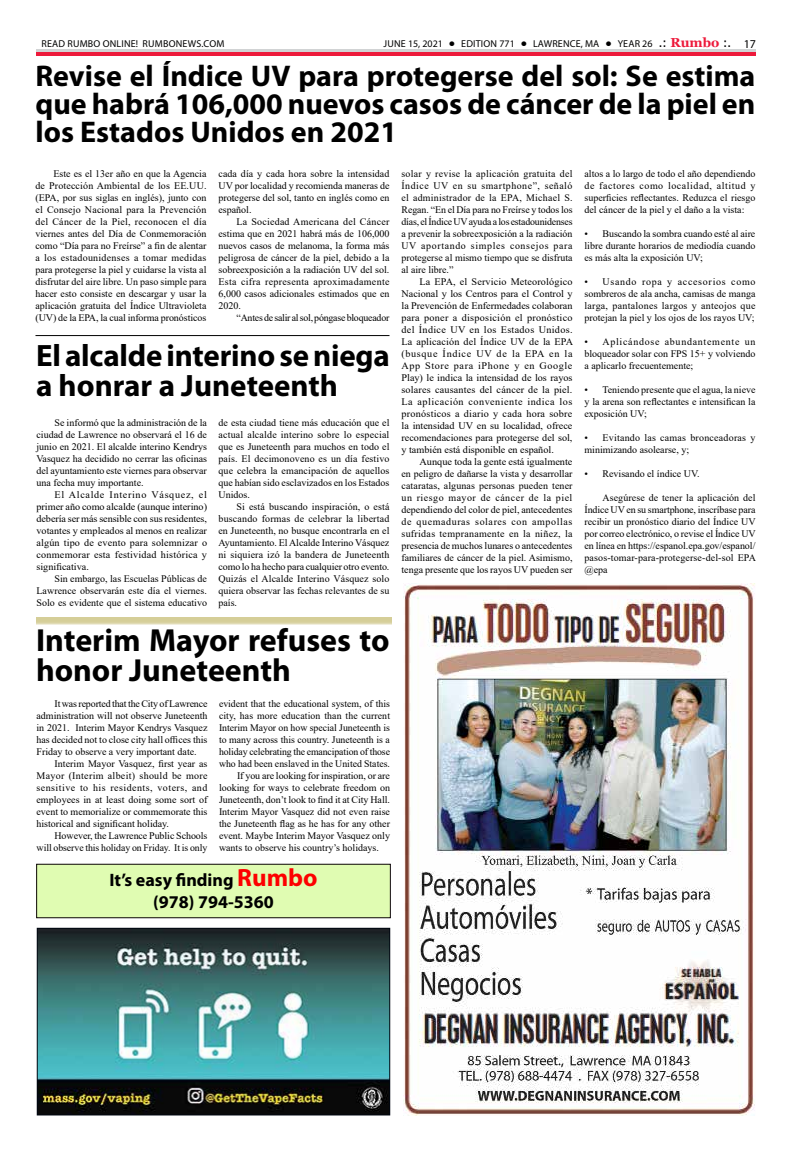
<style>
.page{position:relative;width:792px;height:1152px;background:#fff}
.page>*{position:absolute;margin:0;border:0;box-sizing:border-box;transform-origin:0 0}
.t1{font:700 32px/30px "Myriad Pro";color:#000}
.t2{font:700 31px/30px "Myriad Pro";letter-spacing:-.01em;color:#000}
.t3{font:700 30px/28px "Myriad Pro";color:#000;text-align:justify}
.t4{font:700 18px/22.5px "Myriad Pro";color:#000;text-align:center}
.t5{font:10px/12px "Times New Roman";color:#000;text-align:justify}
.t6{font:10px "Myriad Pro";letter-spacing:.02em;color:#000}
.t7{font:10px/12px "Times New Roman";letter-spacing:.025em;color:#000}
.t8{font:10px "Times New Roman";letter-spacing:-.02em;color:#000}
.s1{font-family:"Tahoma";font-weight:700;color:#fff}
.s2{font-family:"Tahoma";font-size:12px}
.s3{font-family:"Georgia";font-weight:700;font-size:13px;color:#ed1a3b}
.s4{font-size:12px}
.s5{font-size:25px;color:#fd0000}
</style>
<div class="page">
<hr style="left:36px;top:52px;width:720px;height:4px;background:#ed1a3b">
<hr style="left:36px;top:49px;width:720px;height:3px;background:#d1d3d4">
<svg style="left:36px;top:618px;width:356px;height:7px;background:#dbd5a7"></svg>
<img style="left:403px;top:584px;width:352px;height:532px">
<hr style="left:36px;top:335px;width:354px;height:1px;background:#000">
<img style="left:39px;top:930px;width:349px;height:183px">
<div style="left:37px;top:928px;width:353px;height:187px;border:1px solid #000711"></div>
<div style="left:37px;top:864px;width:353px;height:54px;background:#e0fcb2"></div>
<p class="t6" style="left:41px;top:37px;width:185px">READ RUMBO ONLINE! RUMBONEWS.COM</p>
<p class="t6" style="left:384px;top:37px;width:374px">JUNE 15, 2021 <span class="s1">•</span> EDITION 771 <span class="s1">•</span> LAWRENCE, MA <span class="s1">•</span> YEAR 26 <span class="s2">.:</span> <span class="s3">Rumbo</span> <span class="s2">:.</span> <span class="s4">17</span></p>
<h3 class="t3" style="left:36px;top:61px;width:721px">Revise el Índice UV para protegerse del sol: Se estima que habrá 106,000 nuevos casos de cáncer de la piel en los Estados Unidos en 2021</h3>
<p class="t5" style="left:584px;top:168px;width:173px">altos a lo largo de todo el año dependiendo de factores como localidad, altitud y superficies reflectantes. Reduzca el riesgo del cáncer de la piel y el daño a la vista:</p>
<p class="t5" style="left:584px;top:228px;width:173px">• Buscando la sombra cuando esté al aire libre durante horarios de mediodía cuando es más alta la exposición UV;</p>
<p class="t5" style="left:584px;top:276px;width:173px">• Usando ropa y accesorios como sombreros de ala ancha, camisas de manga larga, pantalones largos y anteojos que protejan la piel y los ojos de los rayos UV;</p>
<p class="t5" style="left:584px;top:336px;width:173px">• Aplicándose abundantemente un bloqueador solar con FPS 15+ y volviendo a aplicarlo frecuentemente;</p>
<p class="t5" style="left:584px;top:384px;width:173px">• Teniendo presente que el agua, la nieve y la arena son reflectantes e intensifican la exposición UV;</p>
<p class="t7" style="left:584px;top:432px;width:172px">• Evitando las camas bronceadoras y minimizando asolearse, y;</p>
<p class="t5" style="left:584px;top:468px;width:117px">• Revisando el índice UV.</p>
<p class="t5" style="left:584px;top:492px;width:173px;text-indent:18px">Asegúrese de tener la aplicación del Índice UV en su smartphone, inscríbase para recibir un pronóstico diario del Índice UV por correo electrónico, o revise el Índice UV en línea en https://espanol.epa.gov/espanol/ pasos-tomar-para-protegerse-del-sol EPA @epa</p>
<p class="t5" style="left:36px;top:168px;width:173px;text-indent:18px">Este es el 13er año en que la Agencia de Protección Ambiental de los EE.UU. (EPA, por sus siglas en inglés), junto con el Consejo Nacional para la Prevención del Cáncer de la Piel, reconocen el día viernes antes del Día de Conmemoración como “Día para no Freírse” a fin de alentar a los estadounidenses a tomar medidas para protegerse la piel y cuidarse la vista al disfrutar del aire libre. Un paso simple para hacer esto consiste en descargar y usar la aplicación gratuita del Índice Ultravioleta (UV) de la EPA, la cual informa pronósticos</p>
<p class="t5" style="left:218px;top:168px;width:173px">cada día y cada hora sobre la intensidad UV por localidad y recomienda maneras de protegerse del sol, tanto en inglés como en español.</p>
<p class="t5" style="left:402px;top:168px;width:173px">solar y revise la aplicación gratuita del Índice UV en su smartphone”, señaló el administrador de la EPA, Michael S.<br>Regan. “En el Día para no Freírse y todos los días, el Índice UV ayuda a los estadounidenses a prevenir la sobreexposición a la radiación UV aportando simples consejos para protegerse al mismo tiempo que se disfruta al aire libre.”</p>
<p class="t5" style="left:402px;top:276px;width:173px;text-indent:18px">La EPA, el Servicio Meteorológico Nacional y los Centros para el Control y la Prevención de Enfermedades colaboran para poner a disposición el pronóstico del Índice UV en los Estados Unidos.<br>La aplicación del Índice UV de la EPA (busque Índice UV de la EPA en la App Store para iPhone y en Google Play) le indica la intensidad de los rayos solares causantes del cáncer de la piel.<br>La aplicación conveniente indica los pronósticos a diario y cada hora sobre la intensidad UV en su localidad, ofrece recomendaciones para protegerse del sol, y también está disponible en español.</p>
<p class="t5" style="left:402px;top:456px;width:173px;text-indent:18px">Aunque toda la gente está igualmente en peligro de dañarse la vista y desarrollar cataratas, algunas personas pueden tener un riesgo mayor de cáncer de la piel dependiendo del color de piel, antecedentes de quemaduras solares con ampollas sufridas tempranamente en la niñez, la presencia de muchos lunares o antecedentes familiares de cáncer de la piel. Asimismo, tenga presente que los rayos UV pueden ser</p>
<p class="t5" style="left:218px;top:216px;width:173px;text-indent:18px">La Sociedad Americana del Cáncer estima que en 2021 habrá más de 106,000 nuevos casos de melanoma, la forma más peligrosa de cáncer de la piel, debido a la sobreexposición a la radiación UV del sol.<br>Esta cifra representa aproximadamente 6,000 casos adicionales estimados que en 2020.</p>
<p class="t8" style="left:236px;top:311px;width:154px">“Antes de salir al sol, póngase bloqueador</p>
<h2 class="t2" style="left:36px;top:339px;width:355px">El alcalde interino se niega a honrar a Juneteenth</h2>
<p class="t5" style="left:36px;top:416px;width:172px;text-indent:18px">Se informó que la administración de la ciudad de Lawrence no observará el 16 de junio en 2021. El alcalde interino Kendrys Vasquez ha decidido no cerrar las oficinas del ayuntamiento este viernes para observar una fecha muy importante.</p>
<p class="t5" style="left:36px;top:488px;width:172px;text-indent:18px">El Alcalde Interino Vásquez, el primer año como alcalde (aunque interino) debería ser más sensible con sus residentes, votantes y empleados al menos en realizar algún tipo de evento para solemnizar o conmemorar esta festividad histórica y significativa.</p>
<p class="t5" style="left:36px;top:572px;width:172px;text-indent:18px">Sin embargo, las Escuelas Públicas de Lawrence observarán este día el viernes.<br>Solo es evidente que el sistema educativo</p>
<p class="t5" style="left:218px;top:416px;width:173px">de esta ciudad tiene más educación que el actual alcalde interino sobre lo especial que es Juneteenth para muchos en todo el país. El decimonoveno es un día festivo que celebra la emancipación de aquellos que habían sido esclavizados en los Estados Unidos.</p>
<p class="t5" style="left:218px;top:500px;width:173px;text-indent:18px">Si está buscando inspiración, o está buscando formas de celebrar la libertad en Juneteenth, no busque encontrarla en el Ayuntamiento. El Alcalde Interino Vásquez ni siquiera izó la bandera de Juneteenth como lo ha hecho para cualquier otro evento.<br>Quizás el Alcalde Interino Vásquez solo quiera observar las fechas relevantes de su país.</p>
<h1 class="t1" style="left:36px;top:624px;width:355px">Interim Mayor refuses to honor Juneteenth</h1>
<p class="t5" style="left:36px;top:698px;width:173px;text-indent:18px">It was reported that the City of Lawrence administration will not observe Juneteenth in 2021. Interim Mayor Kendrys Vasquez has decided not to close city hall offices this Friday to observe a very important date.</p>
<p class="t5" style="left:36px;top:758px;width:173px;text-indent:18px">Interim Mayor Vasquez, first year as Mayor (Interim albeit) should be more sensitive to his residents, voters, and employees in at least doing some sort of event to memorialize or commemorate this historical and significant holiday.</p>
<p class="t5" style="left:36px;top:830px;width:173px;text-align:right">However, the Lawrence Public Schools<br>will observe this holiday on Friday. It is only</p>
<p class="t5" style="left:219px;top:698px;width:173px">evident that the educational system, of this</p>
<p class="t5" style="left:219px;top:710px;width:173px">city, has more education than the current</p>
<p class="t5" style="left:219px;top:722px;width:173px">Interim Mayor on how special Juneteenth is</p>
<p class="t5" style="left:219px;top:734px;width:172px">to many across this country. Juneteenth is a</p>
<p class="t5" style="left:219px;top:746px;width:173px">holiday celebrating the emancipation of those</p>
<p class="t5" style="left:219px;top:758px;width:173px">who had been enslaved in the United States.</p>
<p class="t5" style="left:237px;top:770px;width:154px">If you are looking for inspiration, or are</p>
<p class="t5" style="left:219px;top:782px;width:173px">looking for ways to celebrate freedom on</p>
<p class="t5" style="left:219px;top:794px;width:173px">Juneteenth, don’t look to find it at City Hall.</p>
<p class="t5" style="left:219px;top:806px;width:173px">Interim Mayor Vasquez did not even raise</p>
<p class="t5" style="left:219px;top:818px;width:173px">the Juneteenth flag as he has for any other</p>
<p class="t5" style="left:219px;top:830px;width:173px">event. Maybe Interim Mayor Vasquez only</p>
<p class="t5" style="left:219px;top:842px;width:161px">wants to observe his country’s holidays.</p>
<h3 class="t4" style="left:109px;top:868px;width:210px">It’s easy finding <span class="s5">Rumbo </span>(978) 794-5360</h3>
</div>
